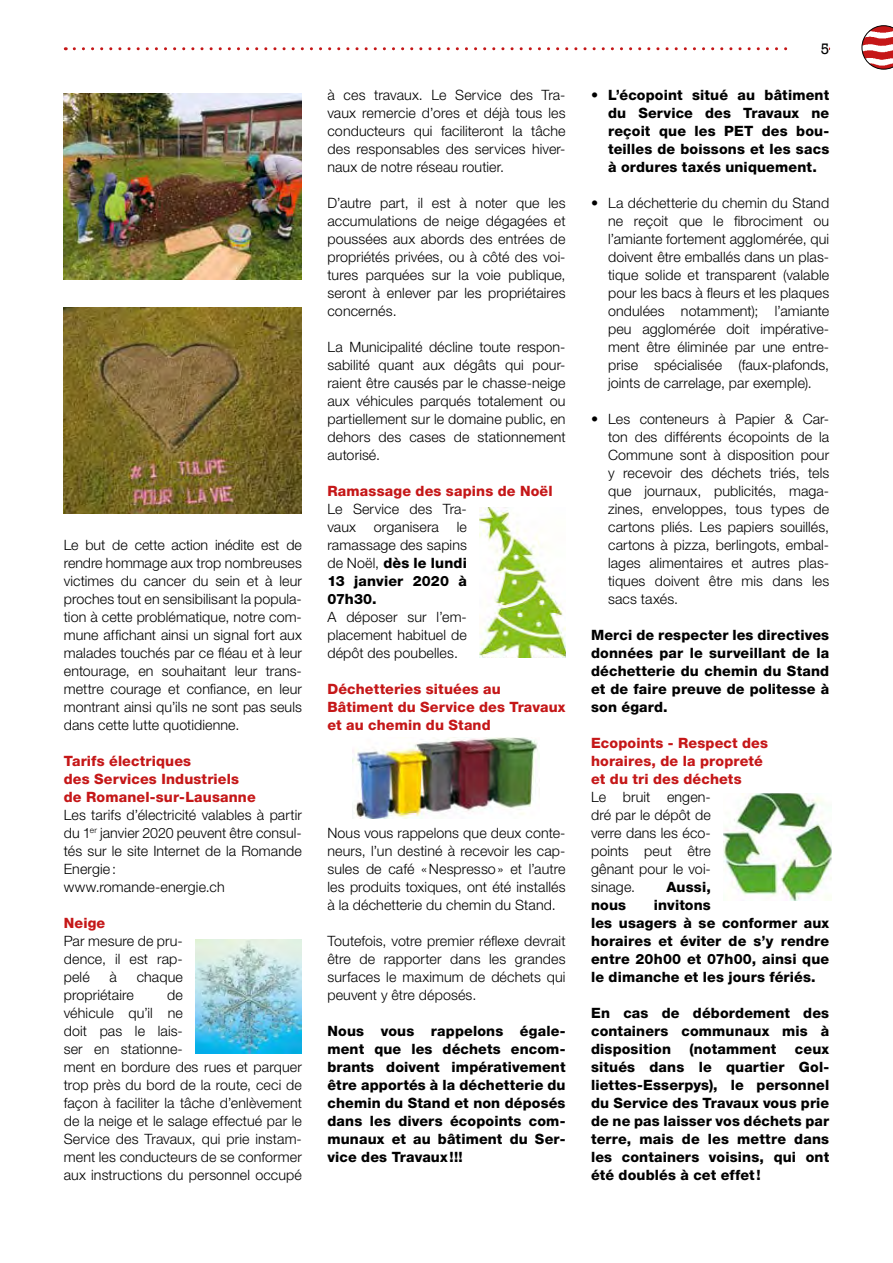
<style>
.page{position:relative;width:893px;height:1263px;background:#fff}
.page>*{position:absolute;margin:0;border:0;box-sizing:border-box;transform-origin:0 0}
.t1{font:300 14.25px/18px "Helvetica Neue LT Std";letter-spacing:.01em;color:#000;text-align:justify}
.t2{font:800 14.25px/18px "Helvetica Neue LT Std";letter-spacing:.01em;color:#000;text-align:justify}
.t3{font:800 14.25px/18px "Helvetica Neue LT Std";letter-spacing:.01em;color:#c51718}
.t4{font:14.25px "Rockwell";color:#000}
.s1{font-weight:800}
.s2{font-weight:300}
</style>
<div class="page">
<svg style="left:74px;top:47px;width:714px;height:3px"></svg>
<svg style="left:862px;top:26px;width:31px;height:43px"></svg>
<img style="left:64px;top:308px;width:238px;height:206px">
<img style="left:64px;top:94px;width:238px;height:186px">
<img style="left:196px;top:939px;width:106px;height:115px">
<img style="left:480px;top:508px;width:86px;height:150px">
<img style="left:353px;top:738px;width:187px;height:81px">
<img style="left:724px;top:793px;width:108px;height:108px">
<p class="t1" style="left:64px;top:535px;width:240px">Le but de cette action inédite est de rendre hommage aux trop nombreuses victimes du cancer du sein et à leur proches tout en sensibilisant la popula&shy;tion à cette problématique, notre com&shy;mune affichant ainsi un signal fort aux malades touchés par ce fléau et à leur entourage, en souhaitant leur trans&shy;mettre courage et confiance, en leur montrant ainsi qu’ils ne sont pas seuls dans cette lutte quotidienne.</p>
<p class="t3" style="left:64px;top:752px;width:193px">Tarifs électriques<br>des Services Industriels de Romanel-sur-Lausanne</p>
<p class="t1" style="left:64px;top:805px;width:240px;text-align:left">Les tarifs d’électricité valables à partir du 1<sup>er</sup> janvier 2020 peuvent être consul&shy;tés sur le site Internet de la Romande<br>Energie:<br>www.romande-energie.ch</p>
<p class="t3" style="left:64px;top:914px;width:43px">Neige</p>
<p class="t1" style="left:64px;top:931px;width:121px">Par mesure de pru&shy;dence, il est rap&shy;pelé</p>
<p class="t1" style="left:110px;top:967px;width:9px">à</p>
<p class="t1" style="left:137px;top:967px;width:48px">chaque</p>
<p class="t1" style="left:64px;top:985px;width:72px">propriétaire</p>
<p class="t1" style="left:64px;top:985px;width:240px;text-align:left;text-indent:103px">de<br>véhicule qu’il ne<br>doit pas le lais-<br>ser en stationne-<br>ment en bordure des rues et parquer trop près du bord de la route, ceci de façon à faciliter la tâche d’enlèvement de la neige et le salage effectué par le<br>Service des Travaux, qui prie instam&shy;ment les conducteurs de se conformer aux instructions du personnel occupé</p>
<p class="t1" style="left:327px;top:85px;width:240px">à ces travaux. Le Service des Tra&shy;vaux remercie d’ores et déjà tous les conducteurs qui faciliteront la tâche des responsables des services hiver&shy;naux de notre réseau routier.</p>
<p class="t1" style="left:327px;top:193px;width:240px">D’autre part, il est à noter que les accumulations de neige dégagées et poussées aux abords des entrées de propriétés privées, ou à côté des voi&shy;tures parquées sur la voie publique, seront à enlever par les propriétaires concernés.</p>
<p class="t1" style="left:327px;top:337px;width:240px">La Municipalité décline toute respon&shy;sabilité quant aux dégâts qui pour&shy;raient être causés par le chasse-neige aux véhicules parqués totalement ou partiellement sur le domaine public, en dehors des cases de stationnement autorisé.</p>
<p class="t3" style="left:327px;top:482px;width:227px">Ramassage des sapins de Noël</p>
<p class="t1" style="left:327px;top:499px;width:141px">Le Service des Tra&shy;vaux organisera le ramassage des sapins de Noël, <span class="s1">dès le lundi 13 janvier 2020 à 07h30.</span></p>
<p class="t1" style="left:327px;top:607px;width:141px">A déposer sur l’em&shy;placement habituel de dépôt des poubelles.</p>
<p class="t3" style="left:327px;top:680px;width:240px">Déchetteries situées au<br>Bâtiment du Service des Travaux et au chemin du Stand</p>
<p class="t1" style="left:327px;top:823px;width:240px">Nous vous rappelons que deux conte&shy;neurs, l’un destiné à recevoir les cap&shy;sules de café «Nespresso» et l’autre les produits toxiques, ont été installés à la déchetterie du chemin du Stand.</p>
<p class="t1" style="left:327px;top:931px;width:240px">Toutefois, votre premier réflexe devrait être de rapporter dans les grandes surfaces le maximum de déchets qui peuvent y être déposés.</p>
<p class="t2" style="left:327px;top:1022px;width:240px">Nous vous rappelons égale&shy;ment que les déchets encom&shy;brants doivent impérativement être apportés à la déchetterie du chemin du Stand et non déposés dans les divers écopoints com&shy;munaux et au bâtiment du Ser&shy;vice des Travaux!!!</p>
<p class="t4" style="left:821px;top:40px;width:10px">5</p>
<p class="t2" style="left:608px;top:86px;width:223px;text-indent:-17px"><span class="s2">•</span> L’écopoint situé au bâtiment du Service des Travaux ne reçoit que les PET des bou&shy;teilles de boissons et les sacs à ordures taxés uniquement.</p>
<p class="t1" style="left:608px;top:193px;width:223px;text-indent:-17px">• La déchetterie du chemin du Stand ne reçoit que le fibrociment ou l’amiante fortement agglomérée, qui doivent être emballés dans un plas&shy;tique solide et transparent (valable pour les bacs à fleurs et les plaques ondulées notamment); l’amiante peu agglomérée doit impérative&shy;ment être éliminée par une entre&shy;prise spécialisée (faux-plafonds, joints de carrelage, par exemple).</p>
<p class="t1" style="left:608px;top:409px;width:223px;text-indent:-17px">• Les conteneurs à Papier &amp; Car&shy;ton des différents écopoints de la Commune sont à disposition pour y recevoir des déchets triés, tels que journaux, publicités, maga&shy;zines, enveloppes, tous types de cartons pliés. Les papiers souillés, cartons à pizza, berlingots, embal&shy;lages alimentaires et autres plas&shy;tiques doivent être mis dans les sacs taxés.</p>
<p class="t2" style="left:591px;top:625px;width:240px">Merci de respecter les directives données par le surveillant de la déchetterie du chemin du Stand et de faire preuve de politesse à son égard.</p>
<p class="t3" style="left:591px;top:733px;width:179px">Ecopoints - Respect des horaires, de la propreté et du tri des déchets</p>
<p class="t1" style="left:591px;top:787px;width:121px">Le bruit engen&shy;dré par le dépôt de verre dans les éco&shy;points peut être gênant pour le voi&shy;sinage.</p>
<p class="t2" style="left:666px;top:877px;width:46px">Aussi,</p>
<p class="t2" style="left:591px;top:895px;width:240px;text-align:left;text-indent:63px">invitons<br>les usagers à se conformer aux horaires et éviter de s’y rendre entre 20h00 et 07h00, ainsi que le dimanche et les jours fériés.</p>
<p class="t2" style="left:591px;top:1003px;width:240px">En cas de débordement des containers communaux mis à disposition</p>
<p class="t2" style="left:591px;top:895px;width:37px">nous</p>
<p class="t2" style="left:690px;top:1039px;width:88px">(notamment</p>
<p class="t2" style="left:591px;top:1039px;width:240px;text-indent:204px">ceux situés dans le quartier Gol&shy;liettes-Esserpys), le personnel du Service des Travaux vous prie de ne pas laisser vos déchets par terre, mais de les mettre dans les containers voisins, qui ont été doublés à cet effet!</p>
</div>
